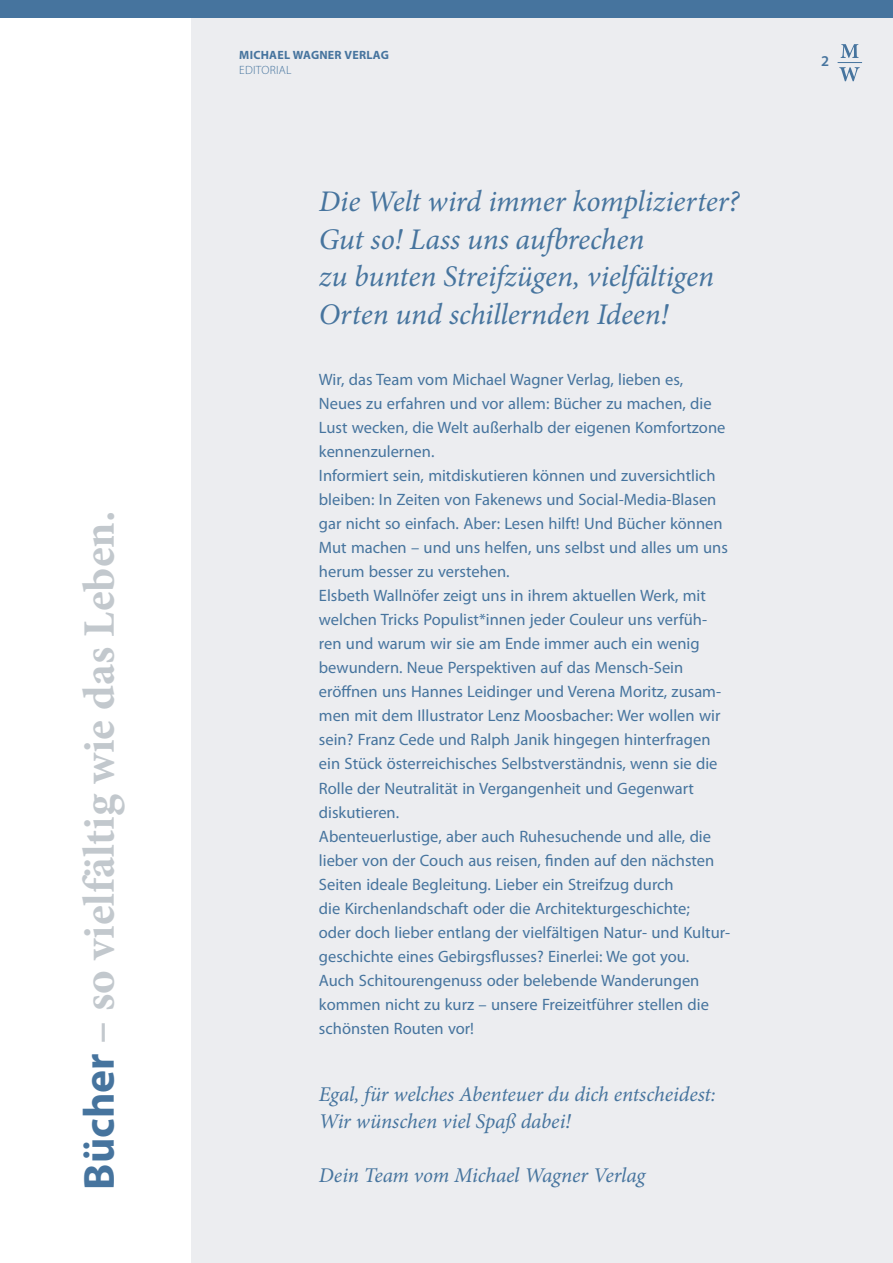
<style>
.page{position:relative;width:893px;height:1263px;background:#fff}
.page>*{position:absolute;margin:0;border:0;box-sizing:border-box;transform-origin:0 0}
.t1{font:700 45px "Minion Pro";color:#c2c8cd}
.t2{font:italic 30px/37.5px "Minion Pro";letter-spacing:-.005em;color:#46749e}
.t3{font:italic 21px/27px "Minion Pro";letter-spacing:-.005em;color:#46749e}
.t4{font:16.5px/24px "Myriad Pro";color:#46749e}
.t5{font:600 15px "Myriad Pro";color:#46749e}
.t6{font:700 12px "Myriad Pro";letter-spacing:.02em;color:#46749e}
.t7{font:300 12px "Myriad Pro";letter-spacing:.02em;color:#46749e}
.s1{font-family:"Myriad Pro";font-size:43.5px;color:#46749e}
</style>
<div class="page">
<div style="left:191px;top:0;width:702px;height:1263px;background:#ecedf0"></div>
<svg style="left:838px;top:44px;width:24px;height:37px"></svg>
<div style="left:0;top:0;width:893px;height:17px;background:#46749e"></div>
<h1 class="t1" style="left:68px;top:1190px;width:680px;rotate:-90deg"><span class="s1">BÜCHER</span> – so vielfältig wie das Leben.</h1>
<p class="t6" style="left:239px;top:49px;width:151px">MICHAEL WAGNER VERLAG</p>
<p class="t7" style="left:239px;top:63px;width:54px">EDITORIAL</p>
<h2 class="t2" style="left:319px;top:183px;width:422px">Die Welt wird immer komplizierter?<br>Gut so! Lass uns aufbrechen<br>zu bunten Streifzügen, vielfältigen<br>Orten und schillernden Ideen!</h2>
<p class="t4" style="left:319px;top:368px;width:413px">Wir, das Team vom Michael Wagner Verlag, lieben es, Neues zu erfahren und vor allem: Bücher zu machen, die Lust wecken, die Welt außerhalb der eigenen Komfortzone kennenzulernen.<br>Informiert sein, mitdiskutieren können und zuversichtlich bleiben: In Zeiten von Fakenews und Social-Media-Blasen gar nicht so einfach. Aber: Lesen hilft! Und Bücher können Mut machen – und uns helfen, uns selbst und alles um uns herum besser zu verstehen.<br>Elsbeth Wallnöfer zeigt uns in ihrem aktuellen Werk, mit welchen Tricks Populist*innen jeder Couleur uns verfüh&shy;ren und warum wir sie am Ende immer auch ein wenig bewundern. Neue Perspektiven auf das Mensch-Sein eröffnen uns Hannes Leidinger und Verena Moritz, zusam&shy;men mit dem Illustrator Lenz Moosbacher: Wer wollen wir sein? Franz Cede und Ralph Janik hingegen hinterfragen ein Stück österreichisches Selbstverständnis, wenn sie die Rolle der Neutralität in Vergangenheit und Gegenwart diskutieren.<br>Abenteuerlustige, aber auch Ruhesuchende und alle, die lieber von der Couch aus reisen, finden auf den nächsten Seiten ideale Begleitung. Lieber ein Streifzug durch<br>die Kirchenlandschaft oder die Architekturgeschichte;<br>oder doch lieber entlang der vielfältigen Natur- und Kultur&shy;geschichte eines Gebirgsflusses? Einerlei: We got you.<br>Auch Schitourengenuss oder belebende Wanderungen kommen nicht zu kurz – unsere Freizeitführer stellen die schönsten Routen vor!</p>
<p class="t3" style="left:319px;top:1081px;width:398px">Egal, für welches Abenteuer du dich entscheidest:<br>Wir wünschen viel Spaß dabei!</p>
<p class="t3" style="left:319px;top:1162px;width:328px">Dein Team vom Michael Wagner Verlag</p>
<p class="t5" style="left:821px;top:52px;width:10px">2</p>
</div>
